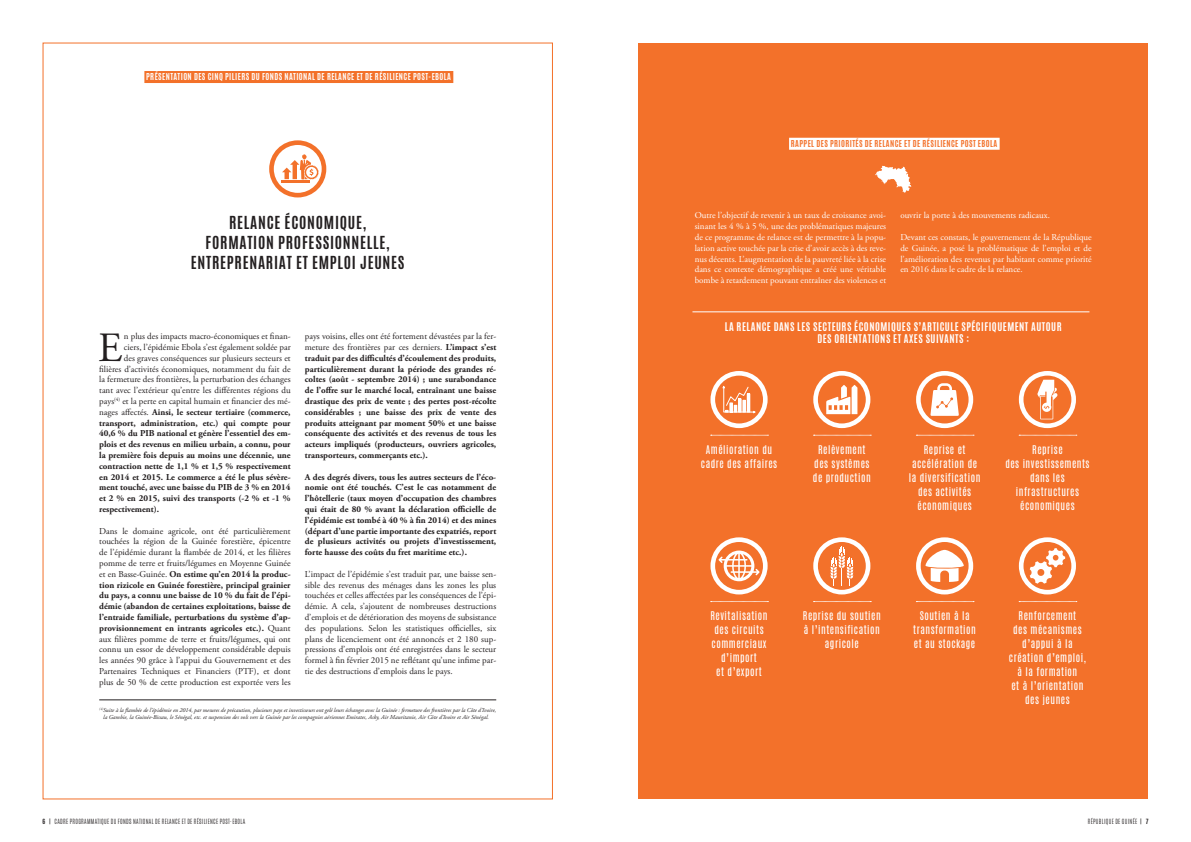
<style>
.page{position:relative;width:1191px;height:842px;background:#fff}
.page>*{position:absolute;margin:0;border:0;box-sizing:border-box;transform-origin:0 0}
.t1{font:41.6px "Adobe Garamond Pro";color:#231f20}
.t2{font:700 15px/20px "Antonio";letter-spacing:.05em;color:#231f20;text-align:center}
.t3{font:10px/14px "Antonio";letter-spacing:.05em;color:#fff;text-align:center}
.t4{font:700 10px/12px "Antonio";letter-spacing:.05em;color:#fff;text-align:center}
.t5{font:9px/10.8px "Adobe Garamond Pro";color:#231f20;text-align:justify}
.t6{font:700 9px/10.8px "Adobe Garamond Pro";color:#231f20;text-align:justify}
.t7{font:9px/10.8px "Adobe Garamond Pro";color:#fff;text-align:justify}
.t8{font:700 8px "Antonio";letter-spacing:.05em;color:#fff}
.t9{font:700 8px "Antonio";letter-spacing:.05em;color:#f3712a}
.t10{font:italic 6px/7px "Adobe Garamond Pro";color:#231f20;text-align:center}
.t11{font:300 6px "Antonio";letter-spacing:.05em;color:#231f20}
.s1{font-weight:400}
.s2{font-weight:700}
</style>
<div class="page">
<div style="left:638px;top:43px;width:510px;height:756px;background:#f3712a"></div>
<div style="left:144px;top:71px;width:309px;height:12px;background:#f3712a"></div>
<hr style="left:99px;top:700px;width:397px;height:1px;background:#231f20">
<div style="left:269px;top:140px;width:57px;height:57px;border:5px solid #f3712a;border-radius:50%"></div>
<hr style="left:282px;top:180px;width:28px;height:3px;background:#f3712a">
<svg style="left:282px;top:154px;width:37px;height:25px"></svg>
<svg style="left:722px;top:386px;width:33px;height:27px"></svg>
<div style="left:710px;top:371px;width:57px;height:57px;border:5px solid #fff;border-radius:50%"></div>
<svg style="left:826px;top:385px;width:31px;height:29px"></svg>
<div style="left:813px;top:371px;width:57px;height:57px;border:5px solid #fff;border-radius:50%"></div>
<svg style="left:930px;top:383px;width:29px;height:33px"></svg>
<div style="left:916px;top:371px;width:57px;height:57px;border:5px solid #fff;border-radius:50%"></div>
<svg style="left:1037px;top:380px;width:20px;height:39px"></svg>
<div style="left:1018px;top:371px;width:58px;height:57px;border:5px solid #fff;border-radius:50%"></div>
<svg style="left:710px;top:435px;width:58px;height:1px"></svg>
<svg style="left:813px;top:435px;width:58px;height:1px"></svg>
<svg style="left:916px;top:435px;width:58px;height:1px"></svg>
<svg style="left:1019px;top:435px;width:57px;height:1px"></svg>
<hr style="left:692px;top:311px;width:397px;height:1px;background:#fff">
<div style="left:789px;top:138px;width:210px;height:12px;background:#fff"></div>
<svg style="left:718px;top:550px;width:41px;height:31px"></svg>
<div style="left:710px;top:537px;width:57px;height:57px;border:5px solid #fff;border-radius:50%"></div>
<svg style="left:1029px;top:548px;width:36px;height:36px"></svg>
<div style="left:1018px;top:537px;width:58px;height:57px;border:5px solid #fff;border-radius:50%"></div>
<div style="left:813px;top:537px;width:57px;height:57px;border:5px solid #fff;border-radius:50%"></div>
<svg style="left:830px;top:546px;width:23px;height:40px"></svg>
<div style="left:916px;top:537px;width:57px;height:57px;border:5px solid #fff;border-radius:50%"></div>
<svg style="left:710px;top:601px;width:58px;height:1px"></svg>
<svg style="left:813px;top:601px;width:58px;height:1px"></svg>
<svg style="left:916px;top:601px;width:58px;height:1px"></svg>
<svg style="left:1019px;top:601px;width:57px;height:1px"></svg>
<svg style="left:925px;top:550px;width:38px;height:32px"></svg>
<svg style="left:875px;top:166px;width:36px;height:27px"></svg>
<p class="t8" style="left:146px;top:71px;width:306px">PRÉSENTATION DES CINQ PILIERS DU FONDS NATIONAL DE RELANCE ET DE RÉSILIENCE POST-EBOLA</p>
<h2 class="t2" style="left:191px;top:213px;width:215px">RELANCE ÉCONOMIQUE,<br>FORMATION PROFESSIONNELLE,<br>ENTREPRENARIAT ET EMPLOI JEUNES</h2>
<h1 class="t1" style="left:98px;top:323px;width:26px">E</h1>
<p class="t5" style="left:124px;top:331px;width:168px">n plus des impacts macro-économiques et finan-</p>
<p class="t5" style="left:124px;top:342px;width:168px">ciers, l’épidémie Ebola s’est également soldée par</p>
<p class="t5" style="left:124px;top:353px;width:168px">des graves conséquences sur plusieurs secteurs et</p>
<p class="t5" style="left:99px;top:364px;width:193px">filières d’activités économiques, notamment du fait de</p>
<p class="t5" style="left:99px;top:374px;width:193px">la fermeture des frontières, la perturbation des échanges</p>
<p class="t5" style="left:99px;top:385px;width:193px">tant avec l’extérieur qu’entre les différentes régions du</p>
<p class="t5" style="left:99px;top:396px;width:193px">pays<sup>(4)</sup> et la perte en capital humain et financier des mé-</p>
<p class="t6" style="left:99px;top:407px;width:193px"><span class="s1">nages affectés.</span> Ainsi, le secteur tertiaire (commerce,</p>
<p class="t6" style="left:99px;top:417px;width:193px">transport, administration, etc.) qui compte pour</p>
<p class="t6" style="left:99px;top:428px;width:193px">40,6 % du PIB national et génère l’essentiel des em-</p>
<p class="t6" style="left:99px;top:439px;width:193px">plois et des revenus en milieu urbain, a connu, pour</p>
<p class="t6" style="left:99px;top:450px;width:193px">la première fois depuis au moins une décennie, une</p>
<p class="t6" style="left:99px;top:461px;width:193px">contraction nette de 1,1 % et 1,5 % respectivement</p>
<p class="t6" style="left:99px;top:471px;width:193px">en 2014 et 2015. Le commerce a été le plus sévère-</p>
<p class="t6" style="left:99px;top:482px;width:193px">ment touché, avec une baisse du PIB de 3 % en 2014</p>
<p class="t6" style="left:99px;top:493px;width:193px">et 2 % en 2015, suivi des transports (-2 % et -1 %</p>
<p class="t6" style="left:99px;top:504px;width:61px">respectivement).</p>
<p class="t5" style="left:99px;top:526px;width:193px">Dans le domaine agricole, ont été particulièrement touchées la région de la Guinée forestière, épicentre de l’épidémie durant la flambée de 2014, et les filières pomme de terre et fruits/légumes en Moyenne Guinée et en Basse-Guinée. <span class="s2">On estime qu’en 2014 la produc&shy;tion rizicole en Guinée forestière, principal grainier du pays, a connu une baisse de 10 % du fait de l’épi&shy;démie (abandon de certaines exploitations, baisse de l’entraide familiale, perturbations du système d’ap&shy;provisionnement en intrants agricoles etc.).</span> Quant aux filières pomme de terre et fruits/légumes, qui ont connu un essor de développement considérable depuis les années 90 grâce à l’appui du Gouvernement et des Partenaires Techniques et Financiers (PTF), et dont plus de 50 % de cette production est exportée vers les</p>
<p class="t6" style="left:305px;top:331px;width:193px"><span class="s1">pays voisins, elles ont été fortement dévastées par la fer&shy;meture des frontières par ces derniers.</span> L’impact s’est traduit par des difficultés d’écoulement des produits, particulièrement durant la période des grandes ré&shy;coltes (août - septembre 2014) ; une surabondance de l’offre sur le marché local, entraînant une baisse drastique des prix de vente ; des pertes post-récolte considérables ; une baisse des prix de vente des produits atteignant par moment 50% et une baisse conséquente des activités et des revenus de tous les acteurs impliqués (producteurs, ouvriers agricoles, transporteurs, commerçants etc.).</p>
<p class="t6" style="left:305px;top:471px;width:193px">A des degrés divers, tous les autres secteurs de l’éco&shy;nomie ont été touchés. C’est le cas notamment de l’hôtellerie (taux moyen d’occupation des chambres qui était de 80 % avant la déclaration officielle de l’épidémie est tombé à 40 % à fin 2014) et des mines (départ d’une partie importante des expatriés, report de plusieurs activités ou projets d’investissement, forte hausse des coûts du fret maritime etc.).</p>
<p class="t5" style="left:305px;top:569px;width:193px">L’impact de l’épidémie s’est traduit par, une baisse sen&shy;sible des revenus des ménages dans les zones les plus touchées et celles affectées par les conséquences de l’épi&shy;démie. A cela, s’ajoutent de nombreuses destructions d’emplois et de détérioration des moyens de subsistance des populations. Selon les statistiques officielles, six plans de licenciement ont été annoncés et 2 180 sup&shy;pressions d’emplois ont été enregistrées dans le secteur formel à fin février 2015 ne reflétant qu’une infime par&shy;tie des destructions d’emplois dans le pays.</p>
<p class="t10" style="left:99px;top:706px;width:398px"><sup>(4)</sup>Suite à la flambée de l’épidémie en 2014, par mesures de précaution, plusieurs pays et investisseurs ont gelé leurs échanges avec la Guinée : fermeture des frontières par la Côte d’Ivoire, la Gambie, la Guinée-Bissau, le Sénégal, etc. et suspension des vols vers la Guinée par les compagnies aériennes Emirates, Asky, Air Mauritanie, Air Côte d’Ivoire et Air Sénégal.</p>
<p class="t11" style="left:43px;top:817px;width:204px"><span class="s2">6</span> <span class="s1">|</span> CADRE PROGRAMMATIQUE DU FONDS NATIONAL DE RELANCE ET DE RÉSILIENCE POST-EBOLA</p>
<p class="t9" style="left:791px;top:137px;width:208px">RAPPEL DES PRIORITÉS DE RELANCE ET DE RÉSILIENCE POST EBOLA</p>
<p class="t7" style="left:694px;top:210px;width:193px">Outre l’objectif de revenir à un taux de croissance avoi&shy;sinant les 4 % à 5 %, une des problématiques majeures de ce programme de relance est de permettre à la popu&shy;lation active touchée par la crise d’avoir accès à des reve&shy;nus décents. L’augmentation de la pauvreté liée à la crise dans ce contexte démographique a créé une véritable bombe à retardement pouvant entraîner des violences et</p>
<p class="t7" style="left:900px;top:210px;width:151px">ouvrir la porte à des mouvements radicaux.</p>
<p class="t7" style="left:900px;top:232px;width:193px">Devant ces constats, le gouvernement de la République de Guinée, a posé la problématique de l’emploi et de l’amélioration des revenus par habitant comme priorité en 2016 dans le cadre de la relance.</p>
<p class="t4" style="left:725px;top:321px;width:338px">LA RELANCE DANS LES SECTEURS ÉCONOMIQUES S’ARTICULE SPÉCIFIQUEMENT AUTOUR<br>DES ORIENTATIONS ET AXES SUIVANTS :</p>
<p class="t3" style="left:701px;top:442px;width:78px">Amélioration du cadre des affaires</p>
<p class="t3" style="left:813px;top:442px;width:59px">Relèvement des systèmes de production</p>
<p class="t3" style="left:909px;top:442px;width:73px">Reprise et accélération de la diversification des activités économiques</p>
<p class="t3" style="left:1005px;top:442px;width:86px">Reprise<br>des investissements dans les infrastructures économiques</p>
<p class="t3" style="left:710px;top:609px;width:59px">Revitalisation des circuits commerciaux d’import<br>et d’export</p>
<p class="t3" style="left:803px;top:609px;width:79px">Reprise du soutien à l’intensification agricole</p>
<p class="t3" style="left:913px;top:609px;width:64px">Soutien à la transformation et au stockage</p>
<p class="t3" style="left:1009px;top:609px;width:78px">Renforcement<br>des mécanismes d’appui à la création d’emploi, à la formation<br>et à l’orientation des jeunes</p>
<p class="t11" style="left:1087px;top:817px;width:62px">RÉPUBLIQUE DE GUINÉE <span class="s1">|</span> <span class="s2">7</span></p>
</div>
